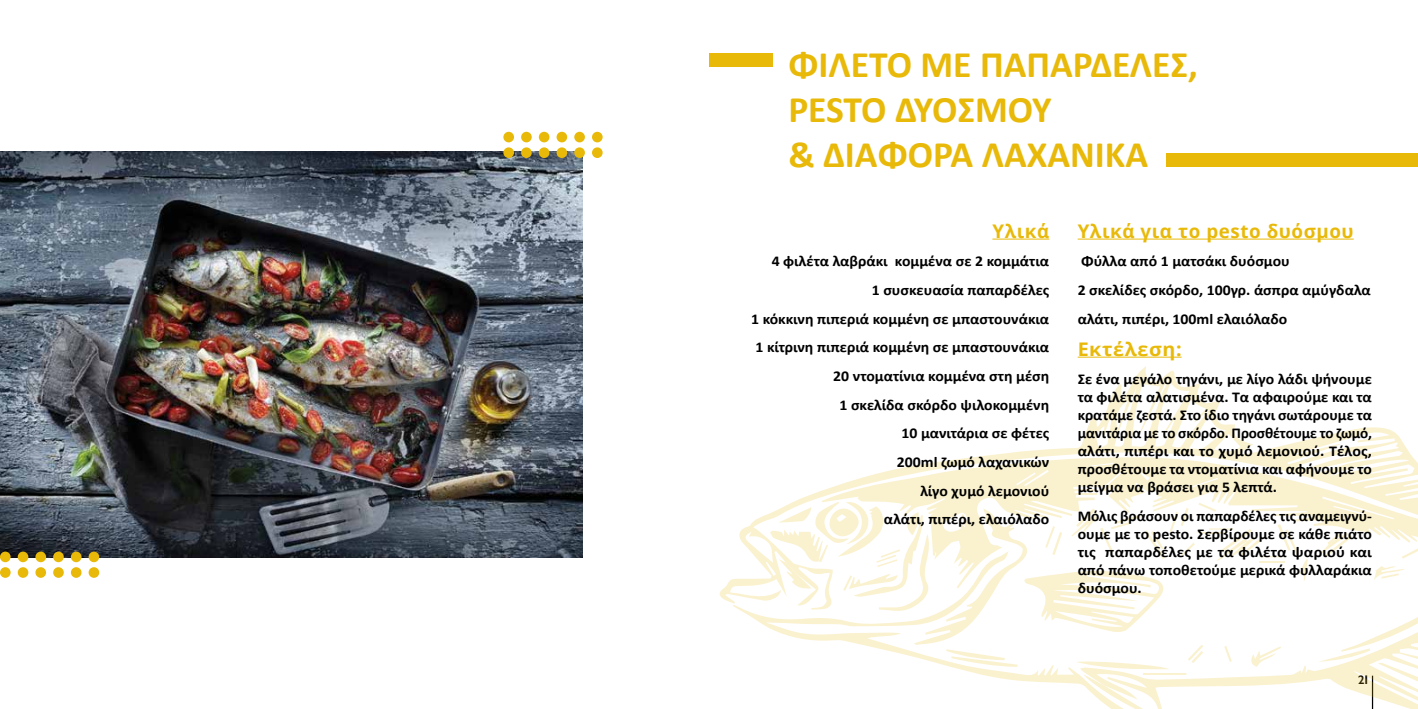
<style>
.page{position:relative;width:1418px;height:709px;background:#fff}
.page>*{position:absolute;margin:0;border:0;box-sizing:border-box;transform-origin:0 0}
.t1{font:700 37.5px/45px "Calibri";color:#e8b909}
.t2{font:700 18.75px "Open Sans";letter-spacing:.03em;color:#e8b909}
.t3{font:700 18.75px "Open Sans";letter-spacing:.03em;color:#e8b909;scale:1.05 1}
.t4{font:700 15px/28.6px "Calibri";color:#000;text-align:right;scale:1.05 1}
.t5{font:700 15px/18px "Calibri";color:#000;text-align:justify}
.t6{font:600 12.5px "Gill Sans Hel";color:#000}
</style>
<div class="page">
<svg style="left:719px;top:366px;width:698px;height:343px"></svg>
<svg style="left:821px;top:457px;width:596px;height:131px;fill:#faf1ce"></svg>
<svg style="left:1318px;top:594px;width:99px;height:67px"></svg>
<svg style="left:1401px;top:545px;width:16px;height:13px"></svg>
<svg style="left:1321px;top:532px;width:31px;height:25px"></svg>
<svg style="left:1373px;top:564px;width:32px;height:16px"></svg>
<svg style="left:770px;top:500px;width:537px;height:209px"></svg>
<img style="left:0;top:151px;width:582px;height:407px">
<div style="left:503px;top:132px;width:11px;height:10px;background:#e8b909;border-radius:50%"></div>
<div style="left:521px;top:132px;width:10px;height:10px;background:#e8b909;border-radius:50%"></div>
<div style="left:539px;top:132px;width:10px;height:10px;background:#e8b909;border-radius:50%"></div>
<div style="left:556px;top:132px;width:11px;height:10px;background:#e8b909;border-radius:50%"></div>
<div style="left:574px;top:132px;width:11px;height:10px;background:#e8b909;border-radius:50%"></div>
<div style="left:592px;top:132px;width:10px;height:10px;background:#e8b909;border-radius:50%"></div>
<div style="left:503px;top:147px;width:11px;height:11px;background:#e8b909;border-radius:50%"></div>
<div style="left:521px;top:147px;width:10px;height:11px;background:#e8b909;border-radius:50%"></div>
<div style="left:539px;top:147px;width:10px;height:11px;background:#e8b909;border-radius:50%"></div>
<div style="left:556px;top:147px;width:11px;height:11px;background:#e8b909;border-radius:50%"></div>
<div style="left:574px;top:147px;width:11px;height:11px;background:#e8b909;border-radius:50%"></div>
<div style="left:592px;top:147px;width:10px;height:11px;background:#e8b909;border-radius:50%"></div>
<div style="left:0;top:551px;width:11px;height:11px;background:#e8b909;border-radius:50%"></div>
<div style="left:18px;top:551px;width:10px;height:11px;background:#e8b909;border-radius:50%"></div>
<div style="left:35px;top:551px;width:11px;height:11px;background:#e8b909;border-radius:50%"></div>
<div style="left:53px;top:551px;width:11px;height:11px;background:#e8b909;border-radius:50%"></div>
<div style="left:71px;top:551px;width:10px;height:11px;background:#e8b909;border-radius:50%"></div>
<div style="left:89px;top:551px;width:10px;height:11px;background:#e8b909;border-radius:50%"></div>
<div style="left:0;top:567px;width:11px;height:11px;background:#e8b909;border-radius:50%"></div>
<div style="left:18px;top:567px;width:10px;height:11px;background:#e8b909;border-radius:50%"></div>
<div style="left:35px;top:567px;width:11px;height:11px;background:#e8b909;border-radius:50%"></div>
<div style="left:53px;top:567px;width:11px;height:11px;background:#e8b909;border-radius:50%"></div>
<div style="left:71px;top:567px;width:10px;height:11px;background:#e8b909;border-radius:50%"></div>
<div style="left:89px;top:567px;width:10px;height:11px;background:#e8b909;border-radius:50%"></div>
<div style="left:1166px;top:153px;width:251px;height:14px;background:#e8b909"></div>
<div style="left:709px;top:53px;width:63px;height:14px;background:#e8b909"></div>
<hr style="left:992px;top:239px;width:57px;height:1px;background:#e8b909">
<hr style="left:1077px;top:239px;width:276px;height:1px;background:#e8b909">
<hr style="left:1077px;top:357px;width:104px;height:1px;background:#e8b909">
<h1 class="t1" style="left:788px;top:41px;width:411px">ΦΙΛΕΤΟ ΜΕ ΠΑΠΑΡΔΕΛΕΣ,<br>PESTO ΔΥΟΣΜΟΥ<br>&amp; ΔΙΑΦΟΡΑ ΛΑΧΑΝΙΚΑ</h1>
<p class="t2" style="left:992px;top:218px;width:58px">Υλικά</p>
<p class="t4" style="left:751px;top:247px;width:285px">4 φιλέτα λαβράκι κομμένα σε 2 κομμάτια<br>1 συσκευασία παπαρδέλες<br>1 κόκκινη πιπεριά κομμένη σε μπαστουνάκια<br>1 κίτρινη πιπεριά κομμένη σε μπαστουνάκια<br>20 ντοματίνια κομμένα στη μέση<br>1 σκελίδα σκόρδο ψιλοκομμένη<br>10 μανιτάρια σε φέτες<br>200ml ζωμό λαχανικών<br>λίγο χυμό λεμονιού<br>αλάτι, πιπέρι, ελαιόλαδο</p>
<p class="t2" style="left:1077px;top:218px;width:277px">Υλικά για το pesto δυόσμου</p>
<p class="t4" style="left:1077px;top:247px;width:281px;text-align:left">Φύλλα από 1 ματσάκι δυόσμου<br>2 σκελίδες σκόρδο, 100γρ. άσπρα αμύγδαλα αλάτι, πιπέρι, 100ml ελαιόλαδο</p>
<p class="t3" style="left:1077px;top:336px;width:100px">Εκτέλεση:</p>
<p class="t4" style="left:1077px;top:370px;width:282px;line-height:18px;text-align:justify">Σε ένα μεγάλο τηγάνι, με λίγο λάδι ψήνουμε τα φιλέτα αλατισμένα. Τα αφαιρούμε και τα κρατάμε ζεστά. Στο ίδιο τηγάνι σωτάρουμε τα μανιτάρια με το σκόρδο. Προσθέτουμε το ζωμό, αλάτι, πιπέρι και το χυμό λεμονιού. Τέλος, προσθέτουμε τα ντοματίνια και αφήνουμε το μείγμα να βράσει για 5 λεπτά.</p>
<p class="t5" style="left:1077px;top:507px;width:296px">Μόλις βράσουν οι παπαρδέλες τις αναμειγνύ&shy;ουμε με το pesto. Σερβίρουμε σε κάθε πιάτο τις παπαρδέλες με τα φιλέτα ψαριού και από πάνω τοποθετούμε μερικά φυλλαράκια δυόσμου.</p>
<p class="t6" style="left:1358px;top:673px;width:11px">21</p>
</div>
